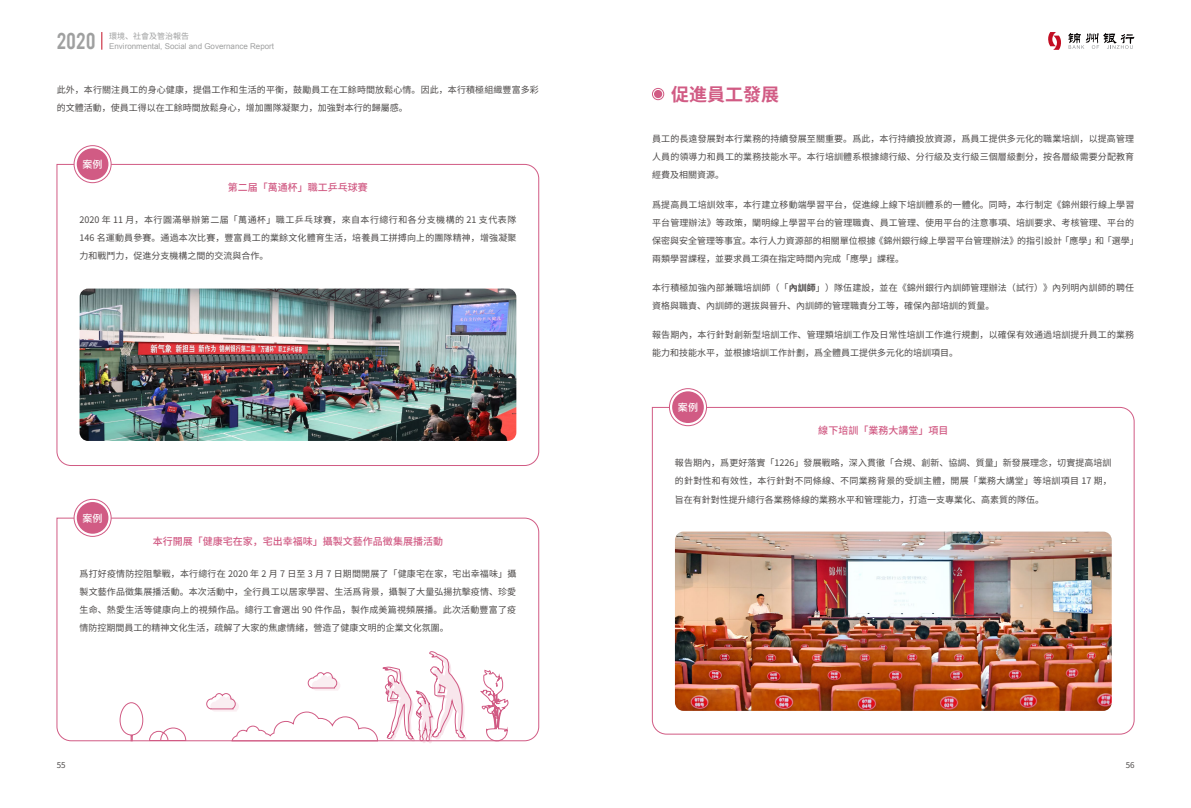
<style>
.page{position:relative;width:1191px;height:808px;background:#fff}
.page>*{position:absolute;margin:0;border:0;box-sizing:border-box;transform-origin:0 0}
.t1{font:700 18px "Source Han Sans CN";color:#d15b84}
.t2{font:18px "Bebas";color:#9fa0a0}
.t3{font:500 10px "Source Han Sans CN";color:#d15b84}
.t4{font:500 10px "Source Han Sans CN";color:#fff}
.t5{font:9px/18px "Source Han Sans CN";letter-spacing:.01em;color:#4c4948}
.t6{font:8px "Arial";color:#9fa0a0}
.t7{font:8px "Source Han Sans CN";color:#9fa0a0}
.t8{font:8px "Source Han Sans CN";color:#4c4948}
.s1{font-weight:700}
</style>
<div class="page">
<svg style="left:1048px;top:32px;width:13px;height:18px"></svg>
<svg style="left:1068px;top:33px;width:66px;height:16px"></svg>
<svg style="left:102px;top:32px;width:1px;height:18px"></svg>
<svg style="left:56px;top:164px;width:483px;height:302px"></svg>
<svg style="left:56px;top:518px;width:483px;height:223px"></svg>
<svg style="left:74px;top:146px;width:37px;height:37px"></svg>
<div style="left:74px;top:145px;width:37px;height:38px;border:1px solid #d15b84;border-radius:50%"></div>
<svg style="left:74px;top:499px;width:37px;height:37px"></svg>
<div style="left:74px;top:499px;width:37px;height:38px;border:1px solid #d15b84;border-radius:50%"></div>
<div style="left:77px;top:148px;width:31px;height:32px;background:#d15b84;border-radius:50%"></div>
<div style="left:77px;top:502px;width:31px;height:32px;background:#d15b84;border-radius:50%"></div>
<img style="left:80px;top:289px;width:436px;height:152px">
<div style="left:654px;top:90px;width:8px;height:8px;background:#d15b84;border-radius:50%"></div>
<div style="left:652px;top:88px;width:12px;height:12px;border:1px solid #d15b84;border-radius:50%"></div>
<svg style="left:480px;top:669px;width:32px;height:72px"></svg>
<svg style="left:120px;top:702px;width:66px;height:39px"></svg>
<svg style="left:206px;top:651px;width:260px;height:92px"></svg>
<svg style="left:652px;top:407px;width:482px;height:328px"></svg>
<svg style="left:669px;top:389px;width:37px;height:37px"></svg>
<div style="left:669px;top:388px;width:38px;height:38px;border:1px solid #d15b84;border-radius:50%"></div>
<div style="left:672px;top:391px;width:32px;height:32px;background:#d15b84;border-radius:50%"></div>
<img style="left:675px;top:531px;width:436px;height:180px">
<p class="t7" style="left:109px;top:32px;width:81px">環境、社會及管治報告</p>
<h1 class="t2" style="left:57px;top:28px;width:40px">2020</h1>
<p class="t6" style="left:109px;top:40px;width:166px">Environmental, Social and Governance Report</p>
<p class="t5" style="left:57px;top:81px;width:484px">此外，本行關注員工的身心健康，提倡工作和生活的平衡，鼓勵員工在工餘時間放鬆心情。因此，本行積極組織豐富多彩的文體活動，使員工得以在工餘時間放鬆身心，增加團隊凝聚力，加強對本行的歸屬感。</p>
<p class="t4" style="left:83px;top:159px;width:21px">案例</p>
<p class="t3" style="left:228px;top:182px;width:142px">第二届「萬通杯」職工乒乓球賽</p>
<p class="t5" style="left:80px;top:211px;width:438px;text-align:justify">2020 年 11 月，本行圓滿舉辦第二届「萬通杯」職工乒乓球賽，來自本行總行和各分支機構的 21 支代表隊146 名運動員參賽。通過本次比賽，豐富員工的業餘文化體育生活，培養員工拼搏向上的團隊精神，增強凝聚力和戰鬥力，促進分支機構之間的交流與合作。</p>
<p class="t4" style="left:83px;top:512px;width:21px">案例</p>
<p class="t3" style="left:153px;top:535px;width:292px">本行開展「健康宅在家，宅出幸福味」攝製文藝作品徵集展播活動</p>
<p class="t5" style="left:80px;top:565px;width:438px;text-align:justify">爲打好疫情防控阻擊戰，本行總行在 2020 年 2 月 7 日至 3 月 7 日期間開展了「健康宅在家，宅出幸福味」攝製文藝作品徵集展播活動。本次活動中，全行員工以居家學習、生活爲背景，攝製了大量弘揚抗擊疫情、珍愛生命、熱愛生活等健康向上的視頻作品。總行工會選出 90 件作品，製作成美篇視頻展播。此次活動豐富了疫情防控期間員工的精神文化生活，疏解了大家的焦慮情緒，營造了健康文明的企業文化氛圍。</p>
<h1 class="t1" style="left:671px;top:84px;width:109px">促進員工發展</h1>
<p class="t5" style="left:652px;top:130px;width:483px;text-align:justify">員工的長遠發展對本行業務的持續發展至關重要。爲此，本行持續投放資源，爲員工提供多元化的職業培訓，以提高管理人員的領導力和員工的業務技能水平。本行培訓體系根據總行級、分行級及支行級三個層級劃分，按各層級需要分配教育經費及相關資源。</p>
<p class="t5" style="left:652px;top:196px;width:488px">爲提高員工培訓效率，本行建立移動端學習平台，促進線上線下培訓體系的一體化。同時，本行制定《錦州銀行線上學習平台管理辦法》等政策，闡明線上學習平台的管理職責、員工管理、使用平台的注意事項、培訓要求、考核管理、平台的保密與安全管理等事宜。本行人力資源部的相關單位根據《錦州銀行線上學習平台管理辦法》的指引設計「應學」和「選學」兩類學習課程，並要求員工須在指定時間內完成「應學」課程。</p>
<p class="t5" style="left:652px;top:279px;width:483px">本行積極加強內部兼職培訓師（「<span class="s1">內訓師</span>」）隊伍建設，並在《錦州銀行內訓師管理辦法（試行）》內列明內訓師的聘任資格與職責、內訓師的選拔與晉升、內訓師的管理職責分工等，確保內部培訓的質量。</p>
<p class="t5" style="left:652px;top:326px;width:483px">報告期內，本行針對創新型培訓工作、管理類培訓工作及日常性培訓工作進行規劃，以確保有效通過培訓提升員工的業務能力和技能水平，並根據培訓工作計劃，爲全體員工提供多元化的培訓項目。</p>
<p class="t4" style="left:678px;top:402px;width:21px">案例</p>
<p class="t3" style="left:818px;top:425px;width:131px">線下培訓「業務大講堂」項目</p>
<p class="t5" style="left:675px;top:454px;width:438px;text-align:justify">報告期內，爲更好落實「1226」發展戰略，深入貫徹「合規、創新、協調、質量」新發展理念，切實提高培訓的針對性和有效性，本行針對不同條線、不同業務背景的受訓主體，開展「業務大講堂」等培訓項目 17 期，旨在有針對性提升總行各業務條線的業務水平和管理能力，打造一支專業化、高素質的隊伍。</p>
<p class="t8" style="left:57px;top:761px;width:10px">55</p>
<p class="t8" style="left:1125px;top:761px;width:10px">56</p>
</div>
